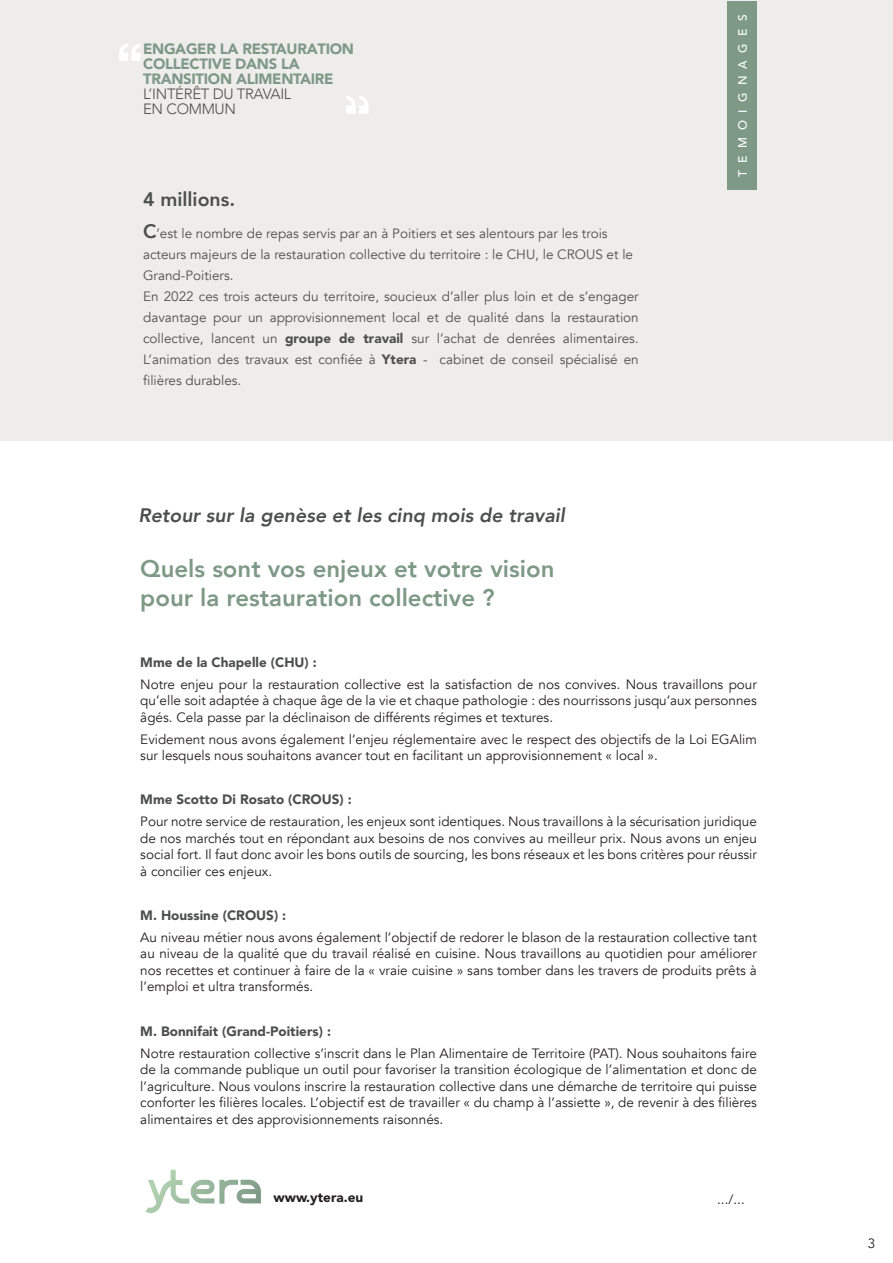
<style>
.page{position:relative;width:893px;height:1263px;background:#fff}
.page>*{position:absolute;margin:0;border:0;box-sizing:border-box;transform-origin:0 0}
.t1{font:800 24px/28.8px "Avenir";color:#7e9986}
.t2{font:italic 800 19.5px "Avenir";color:#4d4f4e}
.t3{font:800 19.5px "Avenir";color:#4d4f4e}
.t4{font:900 14.85px/14.9px "Avenir";letter-spacing:-.02em;color:#7e9986}
.t5{font:300 14.85px/14.9px "Avenir";letter-spacing:-.02em;color:#4d4f4e}
.t6{font:13.5px/16.5px "Avenir";color:#231f20;text-align:justify}
.t7{font:13.5px/21px "Avenir";color:#4d4f4e}
.t8{font:900 13.5px "Avenir";color:#4d4f4e}
.t9{font:900 13.5px "Avenir";color:#231f20}
.t10{font:500 12px "Avenir";letter-spacing:.61em;color:#fff}
.s1{font-weight:800;font-size:19.5px}
.s2{font-weight:900}
</style>
<div class="page">
<div style="left:0;top:0;width:893px;height:441px;background:#efedec"></div>
<svg style="left:119px;top:44px;width:21px;height:17px"></svg>
<svg style="left:346px;top:96px;width:23px;height:18px"></svg>
<div style="left:728px;top:1px;width:29px;height:189px;background:#7e9986"></div>
<svg style="left:145px;top:1170px;width:116px;height:43px"></svg>
<p class="t4" style="left:143px;top:43px;width:212px">ENGAGER LA RESTAURATION<br>COLLECTIVE DANS LA<br>TRANSITION ALIMENTAIRE</p>
<p class="t5" style="left:143px;top:87px;width:150px">L’INTÉRÊT DU TRAVAIL<br>EN COMMUN</p>
<h2 class="t3" style="left:143px;top:185px;width:94px">4 millions.</h2>
<p class="t7" style="left:143px;top:223px;width:497px"><span class="s1">C</span>’est le nombre de repas servis par an à Poitiers et ses alentours par les trois acteurs majeurs de la restauration collective du territoire : le CHU, le CROUS et le Grand-Poitiers.<br>En 2022 ces trois acteurs du territoire, soucieux d’aller plus loin et de s’engager davantage pour un approvisionnement local et de qualité dans la restauration collective, lancent un <span class="s2">groupe de travail</span> sur l’achat de denrées alimentaires.<br>L’animation des travaux est confiée à <span class="s2">Ytera</span> - cabinet de conseil spécialisé en filières durables.</p>
<h2 class="t2" style="left:138px;top:503px;width:428px">Retour sur la genèse et les cinq mois de travail</h2>
<h1 class="t1" style="left:140px;top:554px;width:416px">Quels sont vos enjeux et votre vision pour la restauration collective ?</h1>
<p class="t10" style="left:732px;top:177px;width:164px;rotate:-90deg">TEMOIGNAGES</p>
<p class="t8" style="left:140px;top:652px;width:178px">Mme de la Chapelle (CHU) :</p>
<p class="t6" style="left:140px;top:676px;width:618px">Notre enjeu pour la restauration collective est la satisfaction de nos convives. Nous travaillons pour qu’elle soit adaptée à chaque âge de la vie et chaque pathologie : des nourrissons jusqu’aux personnes âgés. Cela passe par la déclinaison de différents régimes et textures.</p>
<p class="t6" style="left:140px;top:731px;width:618px">Evidement nous avons également l’enjeu réglementaire avec le respect des objectifs de la Loi EGAlim sur lesquels nous souhaitons avancer tout en facilitant un approvisionnement « local ».</p>
<p class="t8" style="left:140px;top:790px;width:213px">Mme Scotto Di Rosato (CROUS) :</p>
<p class="t6" style="left:140px;top:814px;width:618px">Pour notre service de restauration, les enjeux sont identiques. Nous travaillons à la sécurisation juridique de nos marchés tout en répondant aux besoins de nos convives au meilleur prix. Nous avons un enjeu social fort. Il faut donc avoir les bons outils de sourcing, les bons réseaux et les bons critères pour réussir à concilier ces enjeux.</p>
<p class="t8" style="left:140px;top:905px;width:147px">M. Houssine (CROUS) :</p>
<p class="t6" style="left:140px;top:929px;width:618px">Au niveau métier nous avons également l’objectif de redorer le blason de la restauration collective tant au niveau de la qualité que du travail réalisé en cuisine. Nous travaillons au quotidien pour améliorer nos recettes et continuer à faire de la « vraie cuisine » sans tomber dans les travers de produits prêts à l’emploi et ultra transformés.</p>
<p class="t8" style="left:140px;top:1021px;width:192px">M. Bonnifait (Grand-Poitiers) :</p>
<p class="t6" style="left:140px;top:1045px;width:618px">Notre restauration collective s’inscrit dans le Plan Alimentaire de Territoire (PAT). Nous souhaitons faire de la commande publique un outil pour favoriser la transition écologique de l’alimentation et donc de l’agriculture. Nous voulons inscrire la restauration collective dans une démarche de territoire qui puisse conforter les filières locales. L’objectif est de travailler « du champ à l’assiette », de revenir à des filières alimentaires et des approvisionnements raisonnés.</p>
<p class="t9" style="left:274px;top:1187px;width:91px">www.ytera.eu</p>
<p class="t6" style="left:717px;top:1191px;width:29px">.../...</p>
<p class="t6" style="left:868px;top:1236px;width:9px">3</p>
</div>
